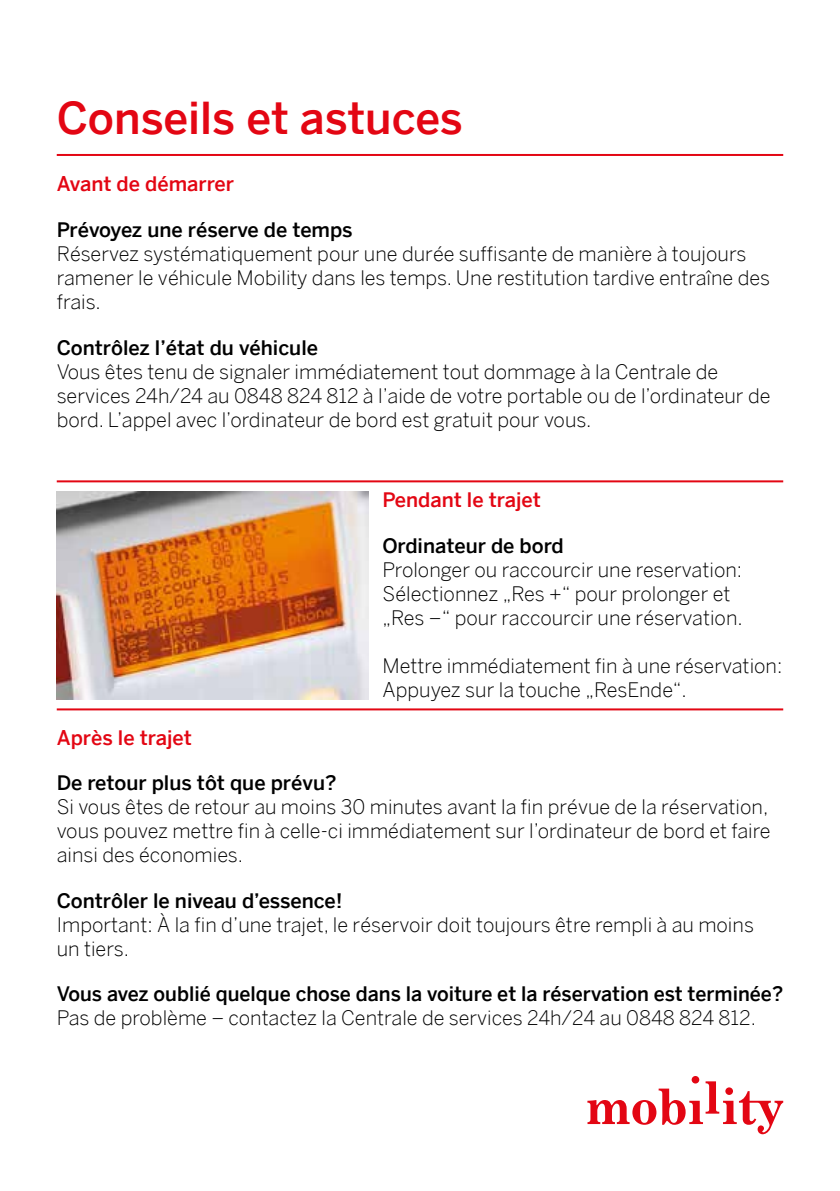
<style>
.page{position:relative;width:840px;height:1191px;background:#fff}
.page>*{position:absolute;margin:0;border:0;box-sizing:border-box;transform-origin:0 0}
.t1{font:500 44px "Benton Sans";color:#e30613}
.t2{font:300 20px/24px "Benton Sans";color:#000}
.t3{font:500 20px "Benton Sans";color:#000}
.t4{font:500 20px "Benton Sans";color:#e30613}
</style>
<div class="page">
<hr style="left:57px;top:154px;width:725px;height:2px;background:#e30613">
<svg style="left:587px;top:1076px;width:195px;height:58px"></svg>
<img style="left:57px;top:492px;width:311px;height:207px">
<hr style="left:57px;top:480px;width:725px;height:2px;background:#e30613">
<hr style="left:57px;top:708px;width:725px;height:2px;background:#e30613">
<h1 class="t1" style="left:57px;top:92px;width:407px">Conseils et astuces</h1>
<p class="t4" style="left:57px;top:172px;width:179px">Avant de démarrer</p>
<p class="t3" style="left:57px;top:218px;width:297px">Prévoyez une réserve de temps</p>
<p class="t2" style="left:57px;top:241px;width:714px">Réservez systématiquement pour une durée suffisante de manière à toujours ramener le véhicule Mobility dans les temps. Une restitution tardive entraîne des frais.</p>
<p class="t3" style="left:57px;top:335px;width:263px">Contrôlez l’état du véhicule</p>
<p class="t2" style="left:57px;top:359px;width:715px">Vous êtes tenu de signaler immédiatement tout dommage à la Centrale de services 24h/24 au 0848 824 812 à l’aide de votre portable ou de l’ordinateur de bord. L’appel avec l’ordinateur de bord est gratuit pour vous.</p>
<p class="t4" style="left:382px;top:488px;width:160px">Pendant le trajet</p>
<p class="t3" style="left:382px;top:534px;width:183px">Ordinateur de bord</p>
<p class="t2" style="left:382px;top:557px;width:361px">Prolonger ou raccourcir une reservation:<br>Sélectionnez „Res +“ pour prolonger et „Res –“ pour raccourcir une réservation.</p>
<p class="t2" style="left:382px;top:653px;width:401px">Mettre immédiatement fin à une réservation:<br>Appuyez sur la touche „ResEnde“.</p>
<p class="t4" style="left:57px;top:725px;width:136px">Après le trajet</p>
<p class="t3" style="left:57px;top:771px;width:281px">De retour plus tôt que prévu?</p>
<p class="t2" style="left:57px;top:794px;width:715px;text-align:justify">Si vous êtes de retour au moins 30 minutes avant la fin prévue de la réservation, vous pouvez mettre fin à celle-ci immédiatement sur l’ordinateur de bord et faire ainsi des économies.</p>
<p class="t3" style="left:57px;top:888px;width:287px">Contrôler le niveau d’essence!</p>
<p class="t2" style="left:57px;top:912px;width:698px">Important: À la fin d’une trajet, le réservoir doit toujours être rempli à au moins un tiers.</p>
<p class="t3" style="left:57px;top:982px;width:727px">Vous avez oublié quelque chose dans la voiture et la réservation est terminée?</p>
<p class="t2" style="left:57px;top:1006px;width:700px">Pas de problème – contactez la Centrale de services 24h/24 au 0848 824 812.</p>
</div>
